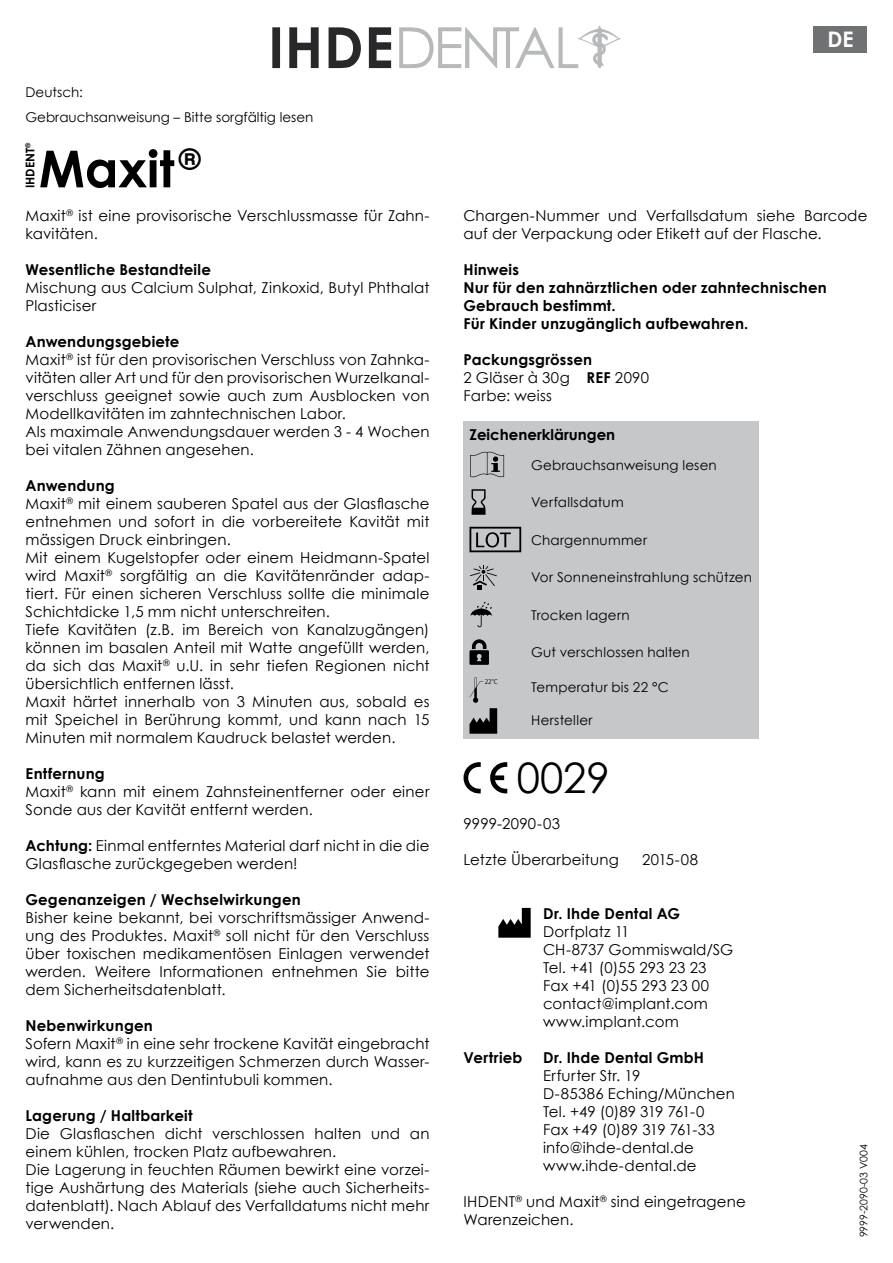
<style>
.page{position:relative;width:893px;height:1263px;background:#fff}
.page>*{position:absolute;margin:0;border:0;box-sizing:border-box;transform-origin:0 0}
.t1{font:700 51px "Century Gothic";color:#000}
.t2{font:42px "Century Gothic";color:#000}
.t3{font:700 21.45px "Century Gothic";color:#fff}
.t4{font:15px/18px "Century Gothic";letter-spacing:.01em;color:#000}
.t5{font:700 15px/18px "Century Gothic";letter-spacing:.01em;color:#000}
.t6{font:13.5px/25.5px "Century Gothic";letter-spacing:.015em;color:#000}
.t7{font:700 12px "Century Gothic";color:#000}
.t8{font:10.5px "Century Gothic";color:#000}
.t9{font:6.3px "Koz Go Pro";color:#000}
.s1{font-weight:700}
</style>
<div class="page">
<svg style="left:399px;top:26px;width:222px;height:42px"></svg>
<svg style="left:272px;top:27px;width:119px;height:41px"></svg>
<div style="left:463px;top:422px;width:296px;height:317px;background:#c6c7c8"></div>
<svg style="left:470px;top:452px;width:34px;height:25px"></svg>
<svg style="left:472px;top:489px;width:14px;height:26px"></svg>
<svg style="left:469px;top:527px;width:52px;height:25px"></svg>
<svg style="left:470px;top:565px;width:27px;height:24px"></svg>
<svg style="left:471px;top:602px;width:21px;height:25px"></svg>
<svg style="left:469px;top:639px;width:20px;height:26px"></svg>
<svg style="left:469px;top:677px;width:28px;height:57px"></svg>
<div style="left:813px;top:26px;width:54px;height:27px;background:#707172"></div>
<svg style="left:498px;top:908px;width:33px;height:30px"></svg>
<svg style="left:463px;top:762px;width:18px;height:31px"></svg>
<svg style="left:490px;top:762px;width:17px;height:31px"></svg>
<p class="t6" style="left:26px;top:79px;width:289px">Deutsch:<br>Gebrauchsanweisung – Bitte sorgfältig lesen</p>
<p class="t7" style="left:21px;top:188px;width:47px;rotate:-90deg">IHDENT<sup>®</sup></p>
<h1 class="t1" style="left:39px;top:130px;width:163px">Maxit<sup>®</sup></h1>
<p class="t4" style="left:26px;top:206px;width:405px">Maxit<sup>®</sup> ist eine provisorische Verschlussmasse für Zahn&shy;kavitäten.</p>
<p class="t5" style="left:26px;top:260px;width:187px">Wesentliche Bestandteile</p>
<p class="t4" style="left:26px;top:278px;width:405px">Mischung aus Calcium Sulphat, Zinkoxid, Butyl Phthalat<br>Plasticiser</p>
<p class="t4" style="left:26px;top:332px;width:405px"><span class="s1">Anwendungsgebiete<br></span>Maxit<sup>®</sup> ist für den provisorischen Verschluss von Zahnka&shy;vitäten aller Art und für den provisorischen Wurzelkanal&shy;verschluss geeignet sowie auch zum Ausblocken von Modellkavitäten im zahntechnischen Labor.<br>Als maximale Anwendungsdauer werden 3 - 4 Wochen bei vitalen Zähnen angesehen.</p>
<p class="t4" style="left:26px;top:476px;width:405px"><span class="s1">Anwendung<br></span>Maxit<sup>®</sup> mit einem sauberen Spatel aus der Glasflasche entnehmen und sofort in die vorbereitete Kavität mit mässigen Druck einbringen.<br>Mit einem Kugelstopfer oder einem Heidmann-Spatel wird Maxit<sup>®</sup> sorgfältig an die Kavitätenränder adap&shy;tiert. Für einen sicheren Verschluss sollte die minimale Schichtdicke 1,5 mm nicht unterschreiten.<br>Tiefe Kavitäten (z.B. im Bereich von Kanalzugängen) können im basalen Anteil mit Watte angefüllt werden, da sich das Maxit<sup>®</sup> u.U. in sehr tiefen Regionen nicht übersichtlich entfernen lässt.<br>Maxit härtet innerhalb von 3 Minuten aus, sobald es mit Speichel in Berührung kommt, und kann nach 15<br>Minuten mit normalem Kaudruck belastet werden.</p>
<p class="t4" style="left:26px;top:764px;width:405px"><span class="s1">Entfernung<br></span>Maxit<sup>®</sup> kann mit einem Zahnsteinentferner oder einer<br>Sonde aus der Kavität entfernt werden.</p>
<p class="t4" style="left:26px;top:836px;width:405px"><span class="s1">Achtung:</span> Einmal entferntes Material darf nicht in die die<br>Glasflasche zurückgegeben werden!</p>
<p class="t5" style="left:26px;top:890px;width:277px">Gegenanzeigen / Wechselwirkungen</p>
<p class="t4" style="left:26px;top:908px;width:405px;text-align:justify">Bisher keine bekannt, bei vorschriftsmässiger Anwend&shy;ung des Produktes. Maxit<sup>®</sup> soll nicht für den Verschluss über toxischen medikamentösen Einlagen verwendet werden. Weitere Informationen entnehmen Sie bitte dem Sicherheitsdatenblatt.</p>
<p class="t4" style="left:26px;top:1016px;width:405px"><span class="s1">Nebenwirkungen<br></span>Sofern Maxit<sup>®</sup> in eine sehr trockene Kavität eingebracht wird, kann es zu kurzzeitigen Schmerzen durch Wasser&shy;aufnahme aus den Dentintubuli kommen.</p>
<p class="t5" style="left:26px;top:1106px;width:169px">Lagerung / Haltbarkeit</p>
<p class="t4" style="left:26px;top:1124px;width:405px">Die Glasflaschen dicht verschlossen halten und an einem kühlen, trocken Platz aufbewahren.<br>Die Lagerung in feuchten Räumen bewirkt eine vorzei&shy;tige Aushärtung des Materials (siehe auch Sicherheits&shy;datenblatt). Nach Ablauf des Verfalldatums nicht mehr verwenden.</p>
<h3 class="t3" style="left:827px;top:23px;width:28px">DE</h3>
<p class="t4" style="left:463px;top:206px;width:405px">Chargen-Nummer und Verfallsdatum siehe Barcode auf der Verpackung oder Etikett auf der Flasche.</p>
<p class="t5" style="left:463px;top:260px;width:365px">Hinweis<br>Nur für den zahnärztlichen oder zahntechnischen<br>Gebrauch bestimmt.<br>Für Kinder unzugänglich aufbewahren.</p>
<p class="t4" style="left:463px;top:350px;width:187px"><span class="s1">Packungsgrössen<br></span>2 Gläser à 30g <span class="s1">REF</span> 2090<br>Farbe: weiss</p>
<p class="t5" style="left:469px;top:425px;width:147px">Zeichenerklärungen</p>
<p class="t6" style="left:531px;top:452px;width:187px">Gebrauchsanweisung lesen</p>
<p class="t6" style="left:531px;top:489px;width:94px">Verfallsdatum</p>
<p class="t6" style="left:531px;top:527px;width:117px">Chargennummer</p>
<p class="t6" style="left:531px;top:564px;width:222px">Vor Sonneneinstrahlung schützen</p>
<p class="t6" style="left:531px;top:602px;width:100px">Trocken lagern</p>
<p class="t6" style="left:531px;top:639px;width:160px">Gut verschlossen halten</p>
<p class="t9" style="left:485px;top:678px;width:15px">22°C</p>
<p class="t6" style="left:531px;top:674px;width:139px">Temperatur bis 22 °C</p>
<p class="t6" style="left:531px;top:707px;width:63px">Hersteller</p>
<h2 class="t2" style="left:517px;top:749px;width:95px">0029</h2>
<p class="t4" style="left:463px;top:814px;width:98px">9999-2090-03</p>
<p class="t4" style="left:463px;top:850px;width:157px">Letzte Überarbeitung</p>
<p class="t4" style="left:642px;top:850px;width:58px">2015-08</p>
<p class="t5" style="left:543px;top:904px;width:138px">Dr. Ihde Dental AG</p>
<p class="t4" style="left:543px;top:922px;width:192px">Dorfplatz 11<br>CH-8737 Gommiswald/SG<br>Tel. +41 (0)55 293 23 23<br>Fax +41 (0)55 293 23 00 contact@implant.com www.implant.com</p>
<p class="t5" style="left:463px;top:1048px;width:61px">Vertrieb</p>
<p class="t5" style="left:543px;top:1048px;width:163px">Dr. Ihde Dental GmbH</p>
<p class="t4" style="left:543px;top:1066px;width:193px">Erfurter Str. 19<br>D-85386 Eching/München<br>Tel. +49 (0)89 319 761-0<br>Fax +49 (0)89 319 761-33 info@ihde-dental.de www.ihde-dental.de</p>
<p class="t4" style="left:463px;top:1192px;width:284px">IHDENT<sup>®</sup> und Maxit<sup>®</sup> sind eingetragene<br>Warenzeichen.</p>
<p class="t8" style="left:856px;top:1237px;width:94px;rotate:-90deg">9999-2090-03 V004</p>
</div>
